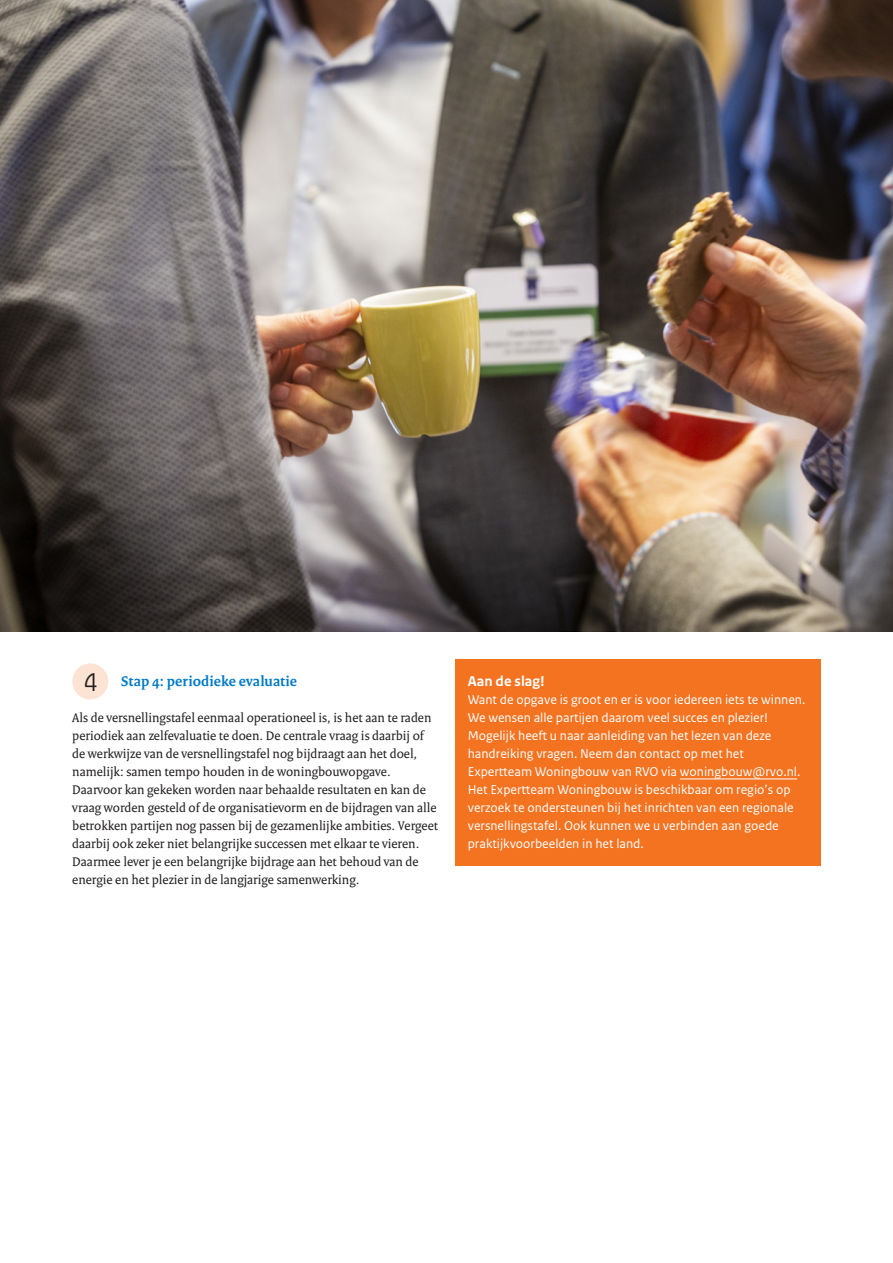
<style>
.page{position:relative;width:893px;height:1263px;background:#fff}
.page>*{position:absolute;margin:0;border:0;box-sizing:border-box;transform-origin:0 0}
.t1{font:27px "Rijksoverheid Sans Heading";color:#231f20}
.t2{font:700 15px "Rijksoverheid Serif";letter-spacing:.005em;color:#007bc7}
.t3{font:700 15px "Rijksoverheid Sans Text";color:#fff}
.t4{font:13.5px/18px "Rijksoverheid Serif";color:#231f20}
.t5{font:13.5px/18px "Rijksoverheid Sans Text";color:#fff}
</style>
<div class="page">
<div style="left:455px;top:660px;width:366px;height:44px;background:#f47321"></div>
<div style="left:455px;top:678px;width:366px;height:188px;background:#f47321"></div>
<hr style="left:680px;top:779px;width:117px;height:1px;background:#fff">
<div style="left:72px;top:663px;width:36px;height:36px;background:#fce3d3;border-radius:50%"></div>
<img style="left:0;top:0;width:893px;height:631px">
<h1 class="t1" style="left:84px;top:666px;width:15px">4</h1>
<p class="t2" style="left:121px;top:672px;width:178px">Stap 4: periodieke evaluatie</p>
<p class="t4" style="left:72px;top:708px;width:367px">Als de versnellingstafel eenmaal operationeel is, is het aan te raden periodiek aan zelfevaluatie te doen. De centrale vraag is daarbij of de werkwijze van de versnellingstafel nog bijdraagt aan het doel, namelijk: samen tempo houden in de woningbouwopgave.<br>Daarvoor kan gekeken worden naar behaalde resultaten en kan de vraag worden gesteld of de organisatievorm en de bijdragen van alle betrokken partijen nog passen bij de gezamenlijke ambities. Vergeet daarbij ook zeker niet belangrijke successen met elkaar te vieren.<br>Daarmee lever je een belangrijke bijdrage aan het behoud van de energie en het plezier in de langjarige samenwerking.</p>
<p class="t3" style="left:468px;top:672px;width:78px">Aan de slag!</p>
<p class="t5" style="left:468px;top:691px;width:339px">Want de opgave is groot en er is voor iedereen iets te winnen.<br>We wensen alle partijen daarom veel succes en plezier!<br>Mogelijk heeft u naar aanleiding van het lezen van deze handreiking vragen. Neem dan contact op met het Expertteam Woningbouw van RVO via woningbouw@rvo.nl.<br>Het Expertteam Woningbouw is beschikbaar om regio’s op verzoek te ondersteunen bij het inrichten van een regionale versnellingstafel. Ook kunnen we u verbinden aan goede praktijkvoorbeelden in het land.</p>
</div>
